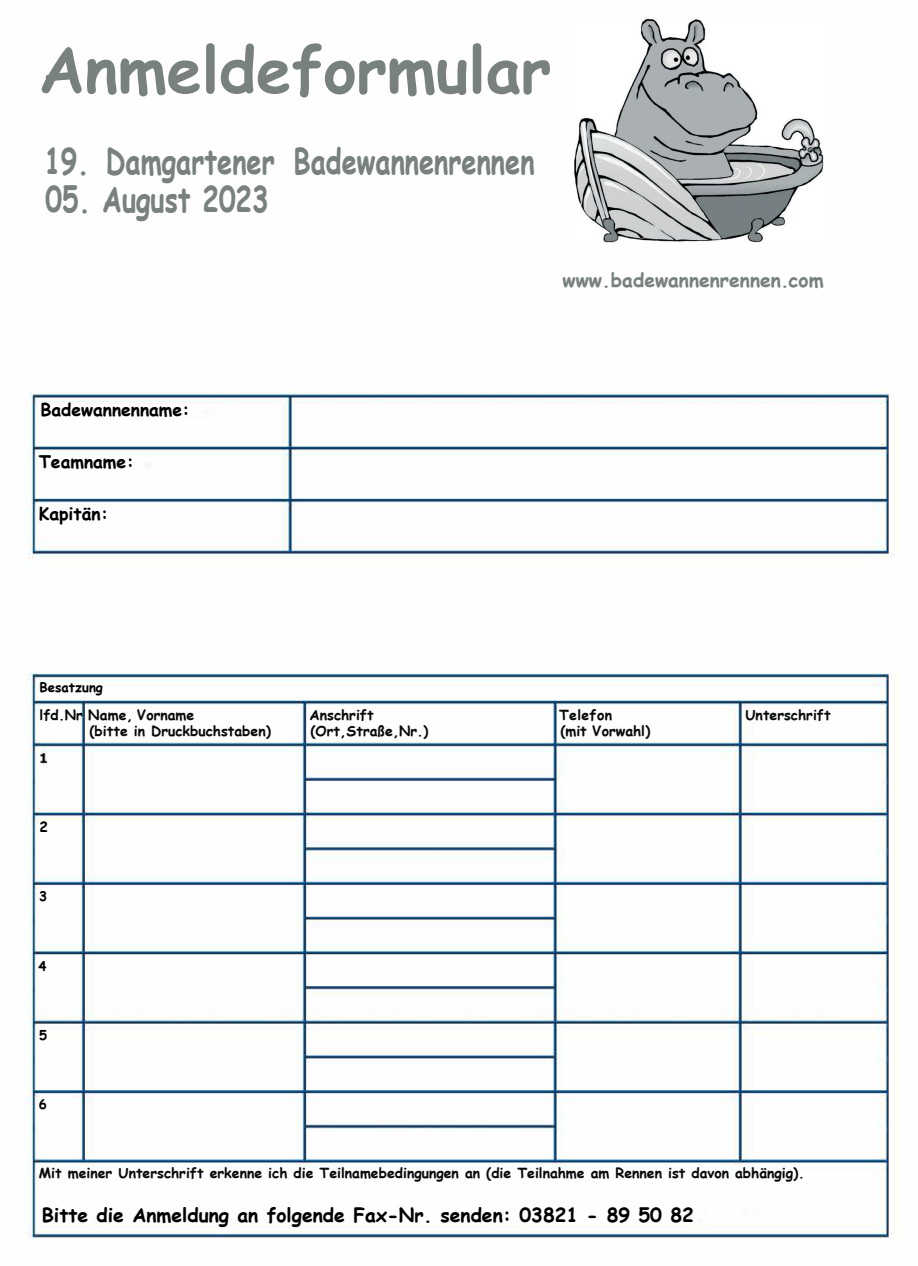
<style>
.page{position:relative;width:918px;height:1266px;background:#fff}
.page>*{position:absolute;margin:0;border:0;box-sizing:border-box;transform-origin:0 0}
.t1{font:700 63px "Comic Sans MS";color:#788080}
.t2{font:700 35px "Comic Sans MS";color:#788080;scale:.78 1}
.t3{font:700 19.25px "Comic Sans MS";color:#000}
.t4{font:700 19.25px "Comic Sans MS";color:#788080}
.t5{font:700 17.5px "Comic Sans MS";color:#000}
.t6{font:700 14px "Comic Sans MS";color:#090909}
.t7{font:700 14px "Comic Sans MS";color:#080909}
.t8{font:700 14px "Comic Sans MS";color:#090a0a}
.t9{font:700 14px "Comic Sans MS";letter-spacing:.02em;color:#070808}
.t10{font:700 14px "Comic Sans MS";color:#000}
.t11{font:700 13.12px "Comic Sans MS";color:#000}
.s1{color:#070909}
</style>
<div class="page">
<img style="left:27px;top:155px;width:867px;height:1084px">
<img style="left:573px;top:18px;width:250px;height:224px">
<h1 class="t1" style="left:39px;top:23px;width:514px">Anmeldeformular</h1>
<h2 class="t2" style="left:44px;top:136px;width:630px">19. Damgartener Badewannenrennen</h2>
<h2 class="t2" style="left:46px;top:173px;width:287px">05. August 2023</h2>
<h3 class="t4" style="left:562px;top:266px;width:263px">www. badewannenrennen. com</h3>
<p class="t5" style="left:40px;top:397px;width:151px">Badewannenname:</p>
<p class="t5" style="left:39px;top:449px;width:97px">Teamname:</p>
<p class="t5" style="left:39px;top:501px;width:71px">Kapitän:</p>
<p class="t11" style="left:40px;top:677px;width:65px">Besatzung</p>
<p class="t7" style="left:40px;top:704px;width:156px"><span class="s1">lfd.Nr</span> Name, Vorname</p>
<p class="t7" style="left:310px;top:704px;width:66px">Anschrift</p>
<p class="t7" style="left:89px;top:720px;width:183px">(bitte in Druckbuchstaben)</p>
<p class="t6" style="left:310px;top:720px;width:119px">(Ort,Straße, Nr.)</p>
<p class="t10" style="left:39px;top:816px;width:10px">2</p>
<p class="t11" style="left:39px;top:886px;width:10px">3</p>
<p class="t11" style="left:39px;top:955px;width:10px">4</p>
<p class="t11" style="left:39px;top:1025px;width:10px">5</p>
<p class="t11" style="left:39px;top:1094px;width:10px">6</p>
<p class="t9" style="left:559px;top:704px;width:54px">Telefon</p>
<p class="t8" style="left:745px;top:704px;width:87px">Unterschrift</p>
<p class="t6" style="left:560px;top:720px;width:91px">(mit Vorwahl)</p>
<p class="t6" style="left:39px;top:1162px;width:767px">Mit meiner Unterschrift erkenne ich die Teilnamebedingungen an (die Teilnahme am Rennen ist davon abhängig).</p>
<h3 class="t3" style="left:42px;top:1200px;width:653px">Bitte die Anmeldung an folgende Fax-Nr. senden: 03821 - 89 50 82</h3>
</div>
